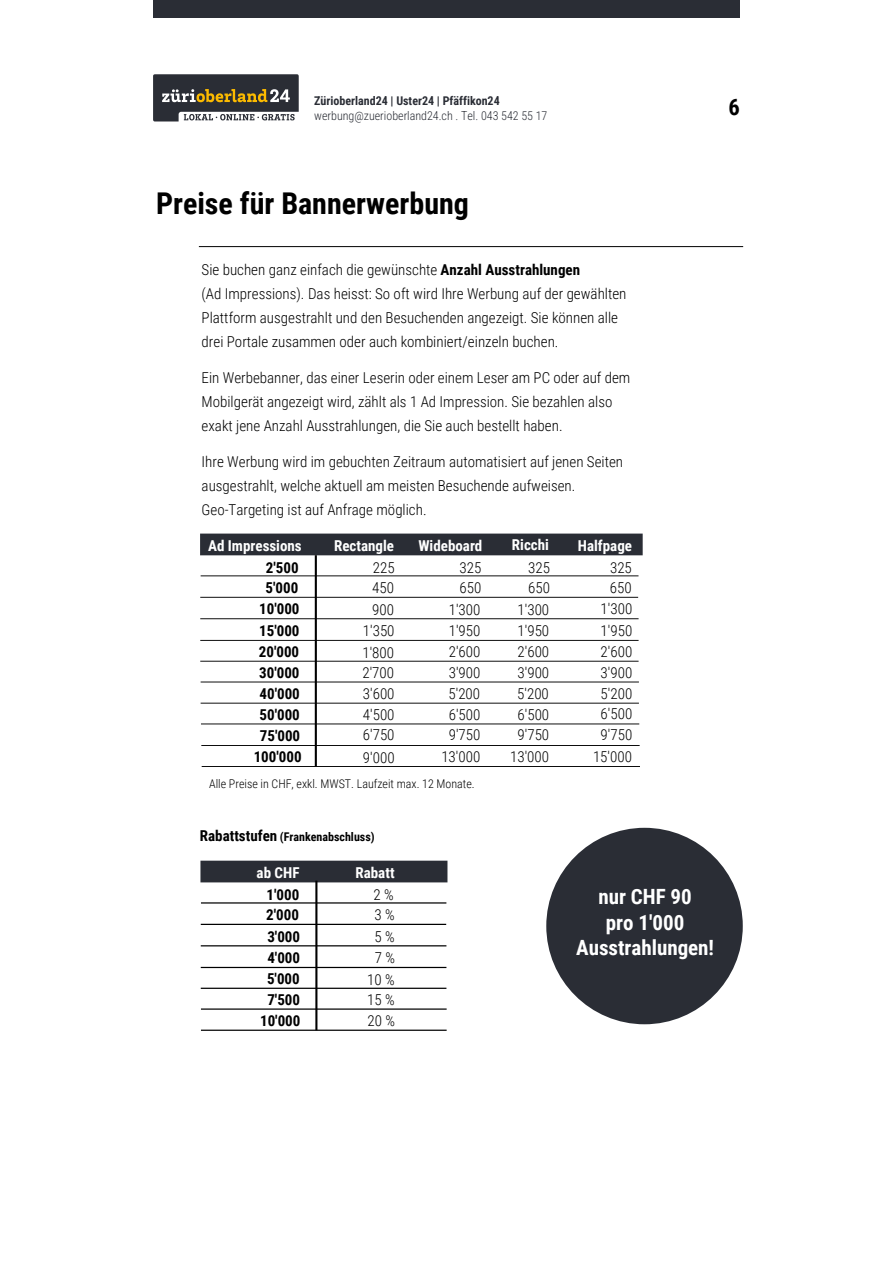
<style>
.page{position:relative;width:893px;height:1263px;background:#fff}
.page>*{position:absolute;margin:0;border:0;box-sizing:border-box;transform-origin:0 0}
.t1{font:700 30px "Roboto Condensed";color:#000}
.t2{font:700 22.5px "Roboto Condensed";color:#000}
.t3{font:700 21px/25.2px "Roboto Condensed";color:#fff;text-align:center}
.t4{font:300 15px/24px "Roboto Condensed";color:#000}
.t5{font:700 15px "Roboto Condensed";color:#000}
.t6{font:700 15px "Roboto Condensed";color:#fff}
.t7{font:300 12px "Roboto Condensed";color:#000}
.t8{font:300 12px "Roboto Condensed";color:#2a2d35}
.t9{font:700 12px "Roboto Condensed";color:#2a2d35}
.t10{font:700 12px "Roboto Condensed";color:#000}
.s1{font-weight:700}
.s2{font-size:15px}
</style>
<div class="page">
<div style="left:153px;top:0;width:587px;height:17px;background:#2a2d35"></div>
<svg style="left:153px;top:74px;width:146px;height:47px"></svg>
<div style="left:200px;top:534px;width:443px;height:21px;background:#2a2d35"></div>
<svg style="left:313px;top:555px;width:5px;height:211px"></svg>
<hr style="left:201px;top:576px;width:437px;height:1px;background:#000">
<hr style="left:200px;top:597px;width:438px;height:1px;background:#000">
<hr style="left:200px;top:618px;width:439px;height:1px;background:#000">
<hr style="left:199px;top:246px;width:544px;height:1px;background:#000">
<hr style="left:200px;top:640px;width:439px;height:1px;background:#000">
<hr style="left:200px;top:661px;width:439px;height:1px;background:#000">
<hr style="left:201px;top:682px;width:438px;height:1px;background:#000">
<hr style="left:201px;top:703px;width:438px;height:1px;background:#000">
<hr style="left:201px;top:724px;width:438px;height:1px;background:#000">
<hr style="left:201px;top:745px;width:439px;height:1px;background:#000">
<hr style="left:202px;top:766px;width:438px;height:1px;background:#000">
<div style="left:546px;top:828px;width:197px;height:196px;background:#2a2d35;border-radius:50%"></div>
<div style="left:200px;top:861px;width:247px;height:21px;background:#2a2d35"></div>
<svg style="left:314px;top:881px;width:4px;height:149px"></svg>
<hr style="left:201px;top:903px;width:245px;height:1px;background:#000">
<hr style="left:201px;top:924px;width:245px;height:1px;background:#000">
<hr style="left:201px;top:945px;width:245px;height:1px;background:#000">
<hr style="left:201px;top:967px;width:245px;height:1px;background:#000">
<hr style="left:201px;top:988px;width:245px;height:1px;background:#000">
<hr style="left:201px;top:1009px;width:246px;height:1px;background:#000">
<hr style="left:201px;top:1030px;width:246px;height:1px;background:#000">
<p class="t9" style="left:314px;top:93px;width:187px">Zürioberland24 | Uster24 | Pfäffikon24</p>
<p class="t8" style="left:314px;top:107px;width:235px">werbung@zuerioberland24.ch . Tel. 043 542 55 17</p>
<h2 class="t2" style="left:728px;top:92px;width:13px">6</h2>
<h1 class="t1" style="left:156px;top:182px;width:314px">Preise für Bannerwerbung</h1>
<p class="t4" style="left:202px;top:257px;width:426px">Sie buchen ganz einfach die gewünschte <span class="s1">Anzahl Ausstrahlungen<br></span>(Ad Impressions). Das heisst: So oft wird Ihre Werbung auf der gewählten Plattform ausgestrahlt und den Besuchenden angezeigt. Sie können alle drei Portale zusammen oder auch kombiniert/einzeln buchen.</p>
<p class="t4" style="left:202px;top:365px;width:430px">Ein Werbebanner, das einer Leserin oder einem Leser am PC oder auf dem<br>Mobilgerät angezeigt wird, zählt als 1 Ad Impression. Sie bezahlen also exakt jene Anzahl Ausstrahlungen, die Sie auch bestellt haben.</p>
<p class="t4" style="left:202px;top:449px;width:423px">Ihre Werbung wird im gebuchten Zeitraum automatisiert auf jenen Seiten ausgestrahlt, welche aktuell am meisten Besuchende aufweisen.<br>Geo-Targeting ist auf Anfrage möglich.</p>
<p class="t6" style="left:418px;top:535px;width:66px">Wideboard</p>
<p class="t6" style="left:512px;top:534px;width:39px">Ricchi</p>
<p class="t4" style="left:528px;top:557px;width:23px;line-height:20.1px">325<br>650</p>
<p class="t4" style="left:518px;top:597px;width:33px">1'300</p>
<p class="t6" style="left:578px;top:535px;width:56px">Halfpage</p>
<p class="t4" style="left:610px;top:557px;width:24px;line-height:20.1px">325<br>650</p>
<p class="t4" style="left:601px;top:596px;width:33px">1'300</p>
<p class="t6" style="left:334px;top:535px;width:61px">Rectangle</p>
<p class="t6" style="left:208px;top:535px;width:95px">Ad Impressions</p>
<p class="t5" style="left:266px;top:557px;width:34px">2'500</p>
<p class="t4" style="left:373px;top:555px;width:23px">225</p>
<p class="t5" style="left:266px;top:577px;width:34px">5'000</p>
<p class="t4" style="left:372px;top:575px;width:23px">450</p>
<p class="t5" style="left:259px;top:599px;width:42px">10'000</p>
<p class="t4" style="left:372px;top:597px;width:23px">900</p>
<p class="t4" style="left:459px;top:557px;width:23px;line-height:20.1px">325<br>650</p>
<p class="t4" style="left:448px;top:598px;width:34px;line-height:20.9px;text-align:justify">1'300<br>1'950<br>2'600<br>3'900<br>5'200<br>6'500<br>9'750</p>
<p class="t4" style="left:441px;top:744px;width:40px">13'000</p>
<p class="t5" style="left:259px;top:620px;width:42px">15'000</p>
<p class="t4" style="left:363px;top:618px;width:33px">1'350</p>
<p class="t4" style="left:518px;top:618px;width:33px">1'950</p>
<p class="t4" style="left:601px;top:618px;width:33px">1'950</p>
<p class="t5" style="left:259px;top:641px;width:42px">20'000</p>
<p class="t4" style="left:362px;top:640px;width:33px">1'800</p>
<p class="t4" style="left:518px;top:639px;width:33px">2'600</p>
<p class="t4" style="left:601px;top:639px;width:33px">2'600</p>
<p class="t5" style="left:259px;top:662px;width:42px">30'000</p>
<p class="t4" style="left:362px;top:660px;width:33px">2'700</p>
<p class="t4" style="left:518px;top:660px;width:33px">3'900</p>
<p class="t4" style="left:601px;top:660px;width:33px">3'900</p>
<p class="t5" style="left:259px;top:683px;width:42px">40'000</p>
<p class="t4" style="left:363px;top:681px;width:33px">3'600</p>
<p class="t4" style="left:517px;top:681px;width:33px">5'200</p>
<p class="t4" style="left:601px;top:681px;width:33px">5'200</p>
<p class="t5" style="left:259px;top:704px;width:42px">50'000</p>
<p class="t4" style="left:363px;top:702px;width:33px">4'500</p>
<p class="t4" style="left:518px;top:702px;width:33px">6'500</p>
<p class="t4" style="left:601px;top:702px;width:33px">6'500</p>
<p class="t5" style="left:260px;top:725px;width:42px">75'000</p>
<p class="t4" style="left:363px;top:722px;width:33px">6'750</p>
<p class="t4" style="left:518px;top:722px;width:33px">9'750</p>
<p class="t4" style="left:601px;top:722px;width:33px">9'750</p>
<p class="t5" style="left:254px;top:746px;width:49px">100'000</p>
<p class="t4" style="left:363px;top:745px;width:33px">9'000</p>
<p class="t4" style="left:510px;top:744px;width:40px">13'000</p>
<p class="t4" style="left:593px;top:744px;width:41px">15'000</p>
<p class="t7" style="left:209px;top:776px;width:267px">Alle Preise in CHF, exkl. MWST. Laufzeit max. 12 Monate.</p>
<p class="t10" style="left:200px;top:829px;width:176px"><span class="s2">Rabattstufen</span> (Frankenabschluss)</p>
<p class="t6" style="left:257px;top:862px;width:44px">ab CHF</p>
<p class="t6" style="left:355px;top:862px;width:41px">Rabatt</p>
<p class="t5" style="left:266px;top:884px;width:34px">1'000</p>
<p class="t4" style="left:373px;top:882px;width:22px">2 %</p>
<p class="t5" style="left:266px;top:904px;width:34px">2'000</p>
<p class="t4" style="left:374px;top:902px;width:22px">3 %</p>
<p class="t5" style="left:267px;top:926px;width:34px">3'000</p>
<p class="t4" style="left:374px;top:924px;width:22px">5 %</p>
<p class="t5" style="left:267px;top:947px;width:34px">4'000</p>
<p class="t4" style="left:375px;top:945px;width:22px">7 %</p>
<p class="t5" style="left:267px;top:968px;width:34px">5'000</p>
<p class="t4" style="left:367px;top:967px;width:29px">10 %</p>
<p class="t5" style="left:267px;top:989px;width:34px">7'500</p>
<p class="t4" style="left:367px;top:987px;width:29px">15 %</p>
<p class="t5" style="left:260px;top:1010px;width:42px">10'000</p>
<p class="t4" style="left:368px;top:1008px;width:29px">20 %</p>
<h3 class="t3" style="left:576px;top:883px;width:139px">nur CHF 90<br>pro 1'000<br>Ausstrahlungen!</h3>
</div>
